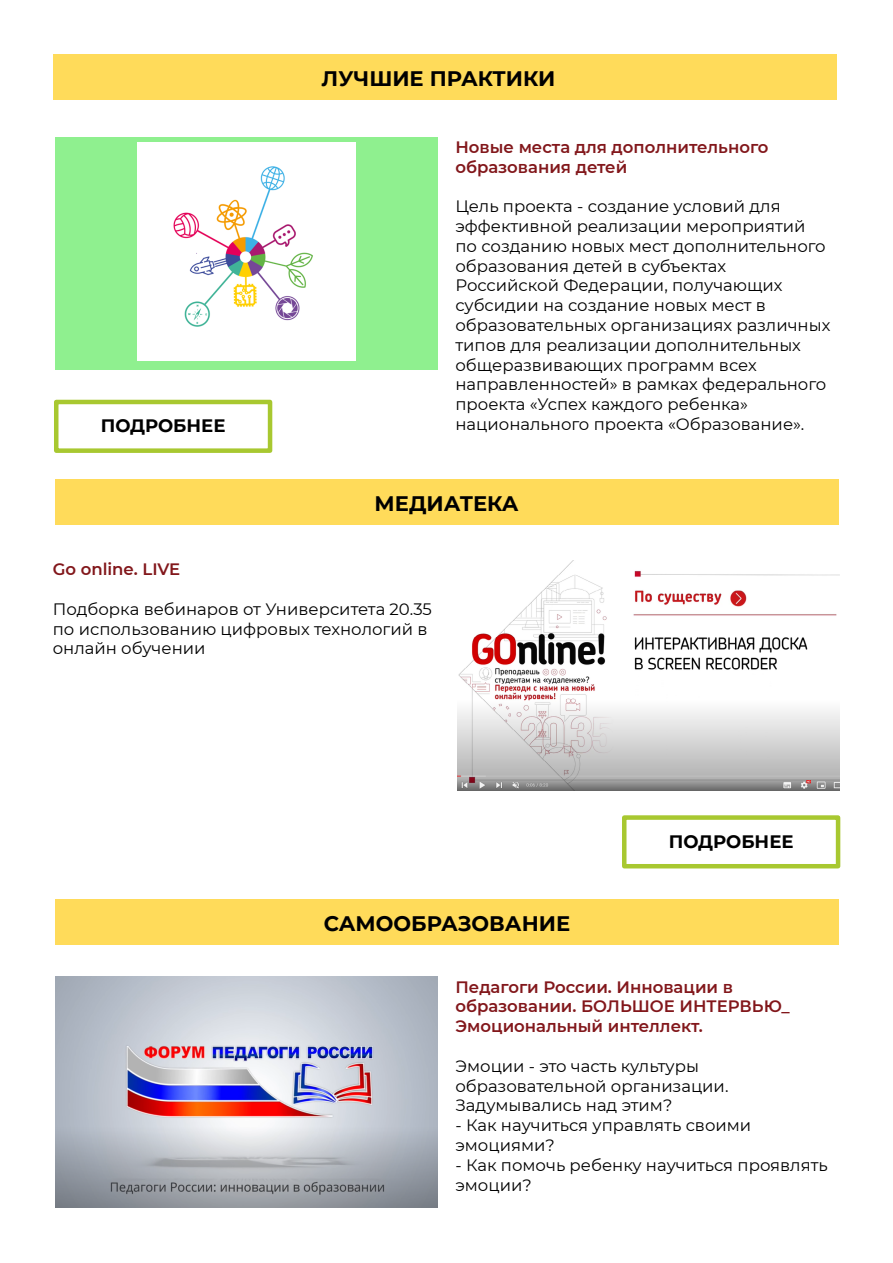
<style>
.page{position:relative;width:893px;height:1263px;background:#fff}
.page>*{position:absolute;margin:0;border:0;box-sizing:border-box;transform-origin:0 0}
.t1{font:700 21px "Montserrat";color:#000}
.t2{font:700 18px "Montserrat";color:#000}
.t3{font:16.5px/19.8px "Montserrat";color:#000}
.t4{font:600 16.5px/19.8px "Montserrat";color:#82171b}
</style>
<div class="page">
<div style="left:53px;top:54px;width:784px;height:45px;background:#ffdb5a"></div>
<div style="left:54px;top:400px;width:218px;height:53px;border:4px solid #a8c830"></div>
<div style="left:55px;top:479px;width:783px;height:46px;background:#ffdb5a"></div>
<div style="left:622px;top:815px;width:218px;height:53px;border:4px solid #a8c830"></div>
<div style="left:56px;top:899px;width:783px;height:45px;background:#ffdb5a"></div>
<img style="left:457px;top:561px;width:382px;height:229px">
<div style="left:55px;top:137px;width:382px;height:232px;background:#8ff08f"></div>
<img style="left:137px;top:143px;width:218px;height:217px">
<img style="left:56px;top:976px;width:382px;height:231px">
<p class="t1" style="left:322px;top:63px;width:235px">ЛУЧШИЕ ПРАКТИКИ</p>
<p class="t4" style="left:455px;top:136px;width:315px">Новые места для дополнительного образования детей</p>
<p class="t3" style="left:455px;top:196px;width:376px">Цель проекта - создание условий для эффективной реализации мероприятий по созданию новых мест дополнительного образования детей в субъектах Российской Федерации, получающих субсидии на создание новых мест в образовательных организациях различных типов для реализации дополнительных общеразвивающих программ всех направленностей» в рамках федерального проекта «Успех каждого ребенка»</p>
<p class="t2" style="left:101px;top:413px;width:126px">ПОДРОБНЕЕ</p>
<p class="t3" style="left:455px;top:414px;width:350px">национального проекта «Образование».</p>
<p class="t1" style="left:375px;top:488px;width:146px">МЕДИАТЕКА</p>
<p class="t4" style="left:53px;top:559px;width:129px">Go online. LIVE</p>
<p class="t3" style="left:53px;top:598px;width:381px">Подборка вебинаров от Университета 20.35 по использованию цифровых технологий в онлайн обучении</p>
<p class="t1" style="left:324px;top:908px;width:248px">САМООБРАЗОВАНИЕ</p>
<p class="t2" style="left:669px;top:829px;width:126px">ПОДРОБНЕЕ</p>
<p class="t4" style="left:455px;top:976px;width:336px">Педагоги России. Инновации в образовании. БОЛЬШОЕ ИНТЕРВЬЮ_<br>Эмоциональный интеллект.</p>
<p class="t3" style="left:455px;top:1055px;width:274px">Эмоции - это часть культуры образовательной организации.<br>Задумывались над этим?</p>
<p class="t3" style="left:455px;top:1115px;width:297px">- Как научиться управлять своими эмоциями?</p>
<p class="t3" style="left:455px;top:1154px;width:374px">- Как помочь ребенку научиться проявлять эмоции?</p>
</div>
